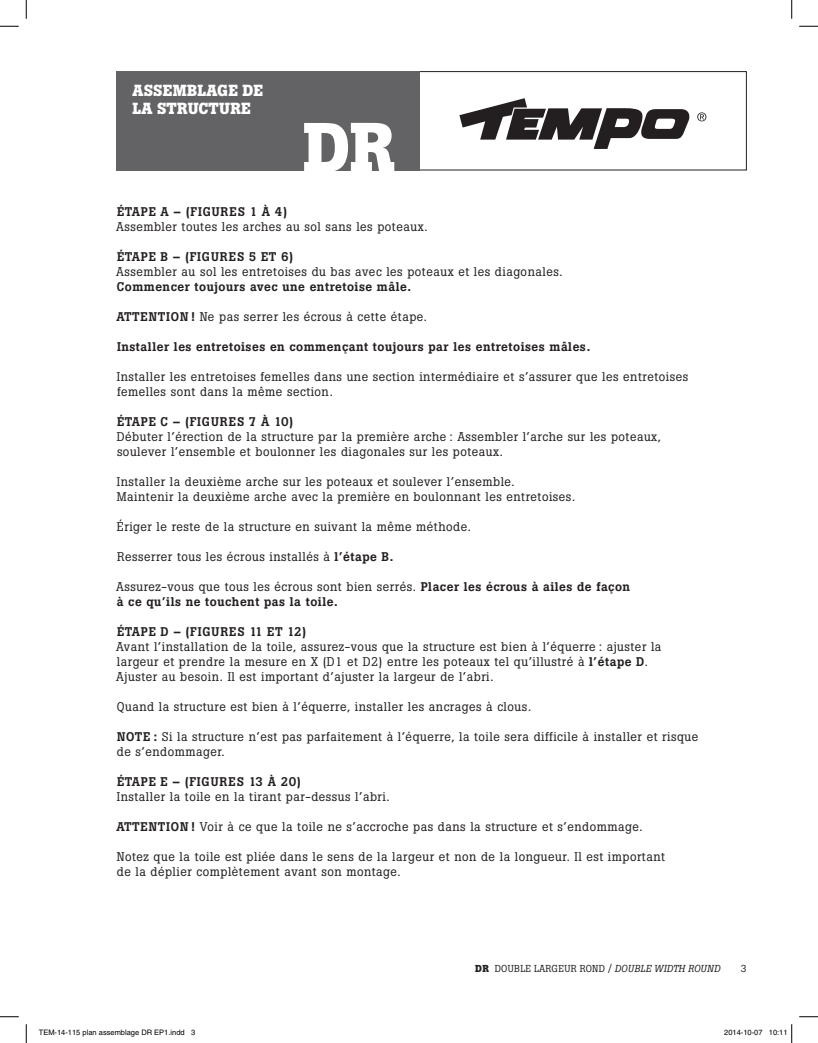
<style>
.page{position:relative;width:818px;height:1043px;background:#fff}
.page>*{position:absolute;margin:0;border:0;box-sizing:border-box;transform-origin:0 0}
.t1{font:700 69.5px "Boton";color:#fff}
.t2{font:700 16px/18.4px "Boton";letter-spacing:.01em;color:#fff}
.t3{font:12.5px/15px "Boton";letter-spacing:.04em;color:#231f20}
.t4{font:500 12.5px/15px "Boton";letter-spacing:.04em;color:#231f20}
.t5{font:500 12.5px "Boton";letter-spacing:.06em;color:#231f20}
.t6{font:10px "Boton";letter-spacing:.02em;color:#231f20}
.t7{font:7.5px "Helvetica";color:#000}
.s1{font-weight:500}
.s2{font-weight:400}
.s3{font-weight:700}
.s4{font-style:italic}
</style>
<div class="page">
<svg style="left:459px;top:98px;width:231px;height:51px"></svg>
<svg style="left:697px;top:112px;width:9px;height:9px"></svg>
<div style="left:116px;top:71px;width:630px;height:99px;border:1px solid #231f20"></div>
<div style="left:116px;top:71px;width:304px;height:99px;background:#636366"></div>
<svg style="left:0;top:25px;width:19px;height:2px"></svg>
<svg style="left:799px;top:25px;width:19px;height:2px"></svg>
<svg style="left:0;top:1016px;width:19px;height:1px"></svg>
<svg style="left:799px;top:1016px;width:19px;height:1px"></svg>
<svg style="left:25px;top:0;width:2px;height:19px"></svg>
<svg style="left:25px;top:1024px;width:2px;height:18px"></svg>
<svg style="left:791px;top:0;width:1px;height:19px"></svg>
<svg style="left:791px;top:1024px;width:1px;height:18px"></svg>
<p class="t2" style="left:132px;top:81px;width:132px">ASSEMBLAGE DE<br>LA STRUCTURE</p>
<h1 class="t1" style="left:303px;top:107px;width:95px">DR</h1>
<p class="t5" style="left:117px;top:204px;width:171px">Étape A – (Figures 1 à 4)</p>
<p class="t3" style="left:116px;top:219px;width:313px">Assembler toutes les arches au sol sans les poteaux.</p>
<p class="t5" style="left:117px;top:249px;width:178px">Étape B – (Figures 5 et 6)</p>
<p class="t3" style="left:116px;top:264px;width:448px">Assembler au sol les entretoises du bas avec les poteaux et les diagonales.</p>
<p class="t4" style="left:117px;top:279px;width:295px">Commencer toujours avec une entretoise mâle.</p>
<p class="t4" style="left:116px;top:309px;width:9px">ATT</p>
<p class="t3" style="left:140px;top:309px;width:288px"><span class="s1">ENTION !</span> Ne pas serrer les écrous à cette étape.</p>
<p class="t4" style="left:117px;top:339px;width:475px">Installer les entretoises en commençant toujours par les entretoises mâles.</p>
<p class="t3" style="left:117px;top:369px;width:572px">Installer les entretoises femelles dans une section intermédiaire et s’assurer que les entretoises femelles sont dans la même section.</p>
<p class="t4" style="left:117px;top:414px;width:178px">Étape C – (Figures 7 à 10)</p>
<p class="t3" style="left:117px;top:429px;width:545px">Débuter l’érection de la structure par la première arche : Assembler l’arche sur les poteaux, soulever l’ensemble et boulonner les diagonales sur les poteaux.</p>
<p class="t3" style="left:117px;top:474px;width:460px">Installer la deuxième arche sur les poteaux et soulever l’ensemble.<br>Maintenir la deuxième arche avec la première en boulonnant les entretoises.</p>
<p class="t3" style="left:117px;top:519px;width:355px">Ériger le reste de la structure en suivant la même méthode.</p>
<p class="t3" style="left:117px;top:549px;width:278px">Resserrer tous les écrous installés à <span class="s1">l’étape B.</span></p>
<p class="t4" style="left:116px;top:579px;width:515px"><span class="s2">Assurez-vous que tous les écrous sont bien serrés.</span> Placer les écrous à ailes de façon à ce qu’ils ne touchent pas la toile.</p>
<p class="t4" style="left:117px;top:624px;width:191px">Étape D – (Figures 11 et 12)</p>
<p class="t3" style="left:116px;top:639px;width:546px">Avant l’installation de la toile, assurez-vous que la structure est bien à l’équerre : ajuster la largeur et prendre la mesure en X (D1 et D2) entre les poteaux tel qu’illustré à <span class="s1">l’étape D</span>.<br>Ajuster au besoin. Il est important d’ajuster la largeur de l’abri.</p>
<p class="t3" style="left:117px;top:699px;width:416px">Quand la structure est bien à l’équerre, installer les ancrages à clous.</p>
<p class="t3" style="left:117px;top:729px;width:583px"><span class="s1">NOTE :</span> Si la structure n’est pas parfaitement à l’équerre, la toile sera difficile à installer et risque de s’endommager.</p>
<p class="t4" style="left:117px;top:774px;width:185px">Étape E – (Figures 13 à 20)</p>
<p class="t3" style="left:117px;top:789px;width:274px">Installer la toile en la tirant par-dessus l’abri.</p>
<p class="t4" style="left:116px;top:819px;width:9px">ATT</p>
<p class="t3" style="left:140px;top:819px;width:503px"><span class="s1">ENTION !</span> Voir à ce que la toile ne s’accroche pas dans la structure et s’endommage.</p>
<p class="t3" style="left:117px;top:849px;width:549px">Notez que la toile est pliée dans le sens de la largeur et non de la longueur. Il est important de la déplier complètement avant son montage.</p>
<p class="t6" style="left:475px;top:962px;width:247px"><span class="s3">DR</span> DOUBLE LARGEUR ROND / <span class="s4">DOUBLE WIDTH ROUND</span></p>
<p class="t6" style="left:740px;top:962px;width:7px">3</p>
<p class="t7" style="left:39px;top:1028px;width:158px">TEM-14-115 plan assemblage DR EP1.indd 3</p>
<p class="t7" style="left:724px;top:1028px;width:65px">2014-10-07 10:11</p>
</div>
